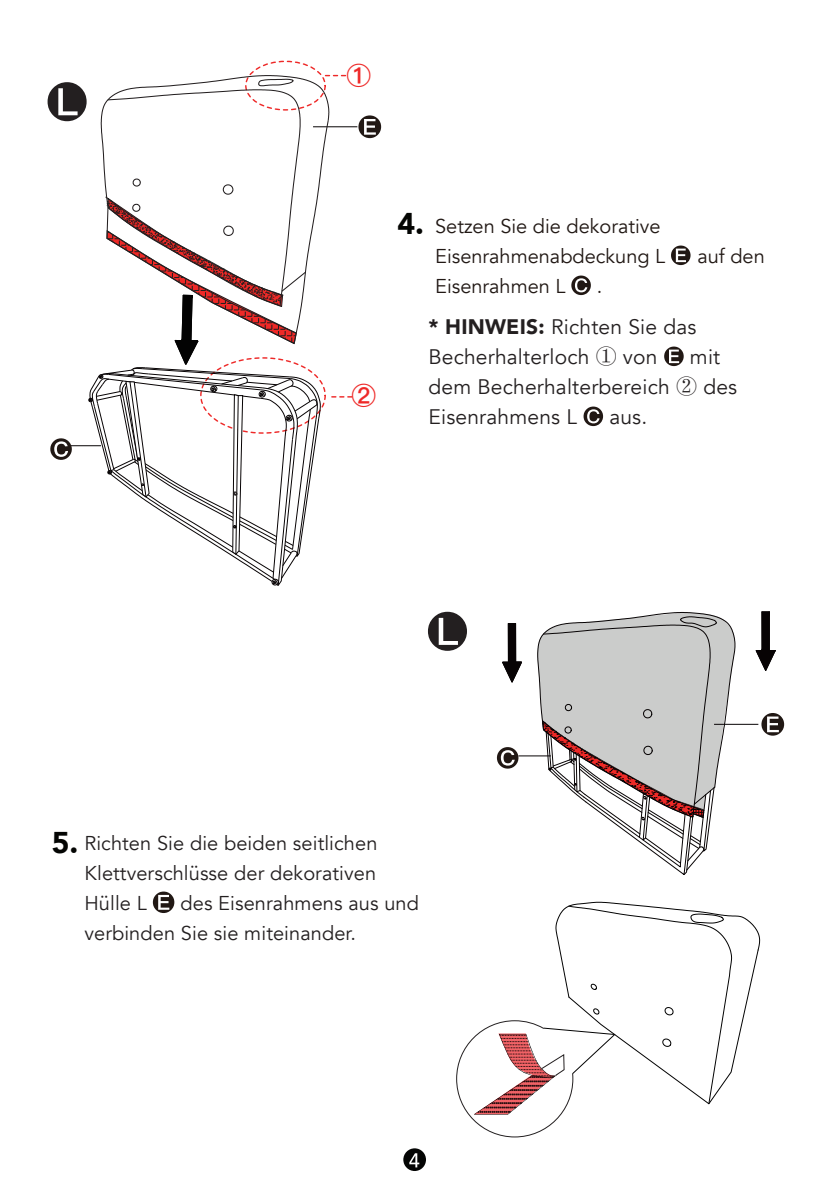
<style>
.page{position:relative;width:840px;height:1190px;background:#fff}
.page>*{position:absolute;margin:0;border:0;box-sizing:border-box;transform-origin:0 0}
.t1{font:24px "Ping Fang SC Bold";color:#ee2928}
.t2{font:21px/30px "Avenir";letter-spacing:.01em;color:#231f20}
.t3{font:20px/30px "Avenir";letter-spacing:.005em;color:#231f20;text-align:justify}
.t4{font:20px/30px "Avenir";color:#211814;text-align:right}
.s1{font-weight:900;font-size:30px;color:#040503}
.s2{font-weight:900}
.s3{font-family:"Adobe Song Std";font-weight:300}
</style>
<div class="page">
<div style="left:403px;top:1148px;width:23px;height:23px;background:#040504;border-radius:50%"></div>
<svg style="left:409px;top:1153px;width:10px;height:14px"></svg>
<svg style="left:428px;top:612px;width:39px;height:39px"></svg>
<svg style="left:456px;top:901px;width:305px;height:237px"></svg>
<svg style="left:755px;top:611px;width:21px;height:60px"></svg>
<svg style="left:502px;top:623px;width:20px;height:60px"></svg>
<svg style="left:537px;top:613px;width:199px;height:262px"></svg>
<hr style="left:714px;top:724px;width:44px;height:1px;background:#070304">
<hr style="left:518px;top:755px;width:33px;height:1px;background:#070304">
<svg style="left:761px;top:713px;width:23px;height:23px"></svg>
<hr style="left:313px;top:126px;width:44px;height:1px;background:#070304">
<svg style="left:358px;top:115px;width:23px;height:23px"></svg>
<svg style="left:48px;top:75px;width:304px;height:511px"></svg>
<svg style="left:497px;top:747px;width:22px;height:22px"></svg>
<svg style="left:664px;top:347px;width:20px;height:19px"></svg>
<svg style="left:584px;top:407px;width:19px;height:19px"></svg>
<svg style="left:671px;top:246px;width:20px;height:19px"></svg>
<svg style="left:571px;top:276px;width:20px;height:19px"></svg>
<svg style="left:153px;top:892px;width:21px;height:21px"></svg>
<p class="t1" style="left:347px;top:61px;width:25px">①</p>
<p class="t1" style="left:352px;top:381px;width:25px">②</p>
<p class="t4" style="left:397px;top:211px;width:269px"><span class="s1">4.</span> Setzen Sie die dekorative<br>Eisenrahmenabdeckung L</p>
<p class="t4" style="left:435px;top:271px;width:132px">Eisenrahmen L</p>
<p class="t4" style="left:597px;top:271px;width:7px">.</p>
<p class="t4" style="left:697px;top:241px;width:69px">auf den</p>
<p class="t2" style="left:428px;top:312px;width:270px"><span class="s2">* HINWEIS:</span> Richten Sie das<br>Becherhalterloch <span class="s3">①</span> von</p>
<p class="t2" style="left:428px;top:342px;width:310px;text-indent:261px">mit dem Becherhalterbereich <span class="s3">②</span> des<br>Eisenrahmens L</p>
<p class="t2" style="left:609px;top:402px;width:39px">aus.</p>
<p class="t3" style="left:84px;top:829px;width:295px;text-indent:-33px"><span class="s1">5.</span> Richten Sie die beiden seitlichen Klettverschlüsse der dekorativen Hülle L</p>
<p class="t3" style="left:84px;top:889px;width:336px;text-indent:96px">des Eisenrahmens aus und verbinden Sie sie miteinander.</p>
</div>
